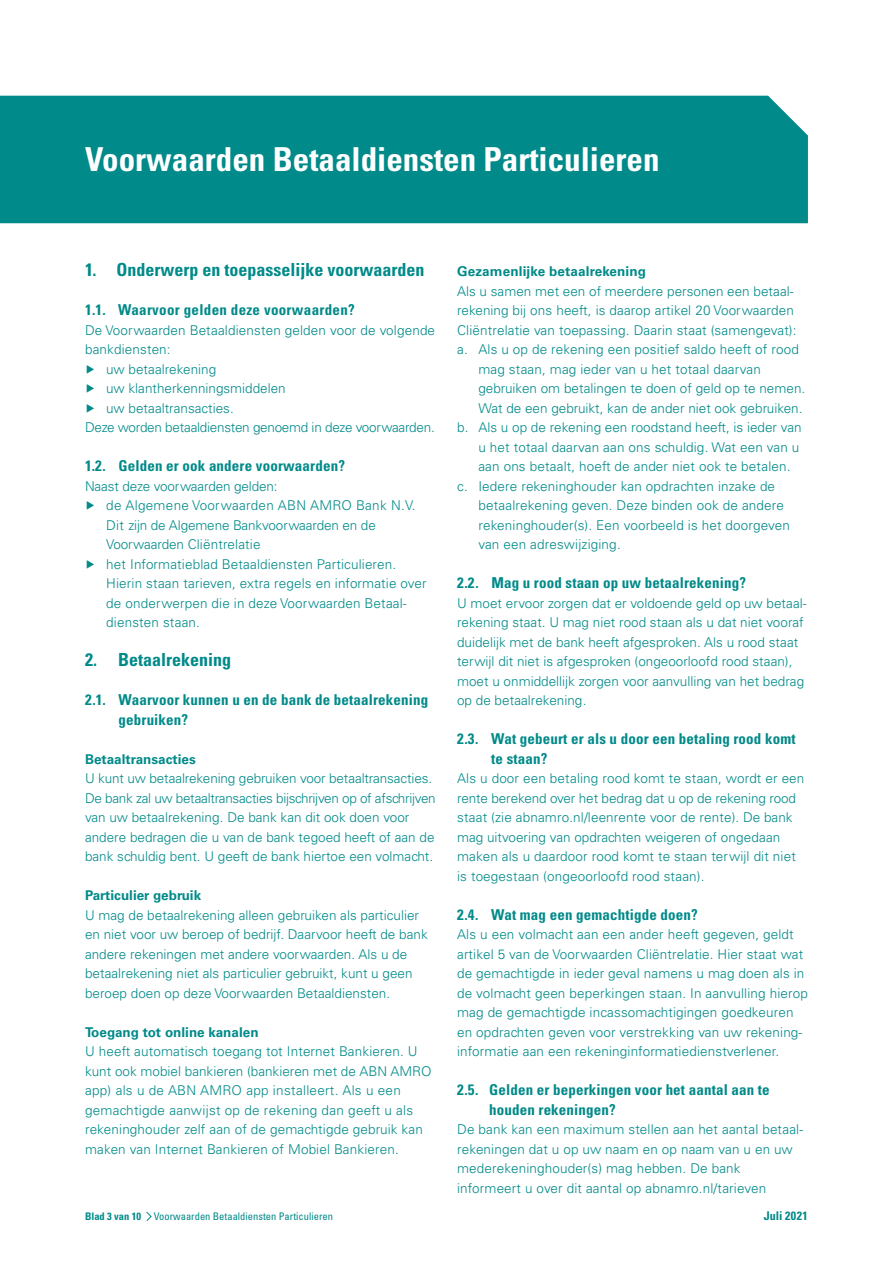
<style>
.page{position:relative;width:893px;height:1263px;background:#fff}
.page>*{position:absolute;margin:0;border:0;box-sizing:border-box;transform-origin:0 0}
.t1{font:700 condensed 33px "Univers LT Std";color:#fff}
.t2{font:700 condensed 18px "Univers LT Std";color:#008a89}
.t3{font:700 condensed 15px/19.5px "Univers LT Std";letter-spacing:.01em;color:#008a89}
.t4{font:300 13.5px/19.5px "Univers LT Std";letter-spacing:.01em;color:#008a89}
.t5{font:300 13.5px/19.5px "Univers LT Std";letter-spacing:-.01em;color:#008a89}
.t6{font:700 13.5px "Univers LT Std";color:#008a89}
.t7{font:700 condensed 12px "Univers LT Std";letter-spacing:.02em;color:#008a89}
.t8{font:condensed 10.5px "Univers LT Std";color:#008a89}
.s1{font-weight:700}
</style>
<div class="page">
<div style="left:0;top:96px;width:808px;height:127px;background:#008a89"></div>
<svg style="left:146px;top:1211px;width:6px;height:10px"></svg>
<h1 class="t1" style="left:85px;top:139px;width:576px">Voorwaarden Betaaldiensten Particulieren</h1>
<h2 class="t2" style="left:85px;top:259px;width:341px">1. Onderwerp en toepasselijke voorwaarden</h2>
<p class="t3" style="left:85px;top:300px;width:271px">1.1. Waarvoor gelden deze voorwaarden?</p>
<p class="t4" style="left:85px;top:320px;width:352px">De Voorwaarden Betaaldiensten gelden voor de volgende bankdiensten:<br>▶ uw betaalrekening<br>▶ uw klantherkenningsmiddelen<br>▶ uw betaaltransacties.<br>Deze worden betaaldiensten genoemd in deze voorwaarden.</p>
<p class="t3" style="left:85px;top:456px;width:261px">1.2. Gelden er ook andere voorwaarden?</p>
<p class="t5" style="left:85px;top:476px;width:194px">Naast deze voorwaarden gelden:</p>
<p class="t4" style="left:85px;top:496px;width:332px">▶ de Algemene Voorwaarden ABN AMRO Bank N.V.</p>
<p class="t5" style="left:106px;top:515px;width:271px">Dit zijn de Algemene Bankvoorwaarden en de</p>
<p class="t4" style="left:106px;top:535px;width:156px">Voorwaarden Cliëntrelatie</p>
<p class="t4" style="left:85px;top:554px;width:313px">▶ het Informatieblad Betaaldiensten Particulieren.</p>
<p class="t4" style="left:106px;top:574px;width:322px">Hierin staan tarieven, extra regels en informatie over</p>
<p class="t4" style="left:106px;top:593px;width:302px">de onderwerpen die in deze Voorwaarden Betaal-</p>
<p class="t4" style="left:106px;top:613px;width:95px">diensten staan.</p>
<h2 class="t2" style="left:85px;top:649px;width:147px">2. Betaalrekening</h2>
<p class="t3" style="left:119px;top:690px;width:311px;text-indent:-34px">2.1. Waarvoor kunnen u en de bank de betaalrekening gebruiken?</p>
<p class="t6" style="left:85px;top:751px;width:112px">Betaaltransacties</p>
<p class="t5" style="left:85px;top:769px;width:352px">U kunt uw betaalrekening gebruiken voor betaaltransacties.<br>De bank zal uw betaaltransacties bijschrijven op of afschrijven van uw betaalrekening. De bank kan dit ook doen voor andere bedragen die u van de bank tegoed heeft of aan de bank schuldig bent. U geeft de bank hiertoe een volmacht.</p>
<p class="t6" style="left:85px;top:887px;width:118px">Particulier gebruik</p>
<p class="t4" style="left:85px;top:905px;width:344px">U mag de betaalrekening alleen gebruiken als particulier en niet voor uw beroep of bedrijf. Daarvoor heeft de bank andere rekeningen met andere voorwaarden. Als u de betaalrekening niet als particulier gebruikt, kunt u geen beroep doen op deze Voorwaarden Betaaldiensten.</p>
<p class="t6" style="left:85px;top:1024px;width:175px">Toegang tot online kanalen</p>
<p class="t4" style="left:85px;top:1042px;width:348px">U heeft automatisch toegang tot Internet Bankieren. U kunt ook mobiel bankieren (bankieren met de ABN AMRO app) als u de ABN AMRO app installeert. Als u een gemachtigde aanwijst op de rekening dan geeft u als rekeninghouder zelf aan of de gemachtigde gebruik kan maken van Internet Bankieren of Mobiel Bankieren.</p>
<p class="t6" style="left:457px;top:263px;width:190px">Gezamenlijke betaalrekening</p>
<p class="t4" style="left:457px;top:281px;width:338px">Als u samen met een of meerdere personen een betaal-</p>
<p class="t4" style="left:457px;top:301px;width:338px">rekening bij ons heeft, is daarop artikel 20 Voorwaarden</p>
<p class="t4" style="left:457px;top:320px;width:341px">Cliëntrelatie van toepassing. Daarin staat (samengevat):</p>
<p class="t4" style="left:457px;top:340px;width:343px">a. Als u op de rekening een positief saldo heeft of rood</p>
<p class="t4" style="left:478px;top:359px;width:284px">mag staan, mag ieder van u het totaal daarvan</p>
<p class="t4" style="left:478px;top:379px;width:328px">gebruiken om betalingen te doen of geld op te nemen.</p>
<p class="t4" style="left:478px;top:398px;width:326px">Wat de een gebruikt, kan de ander niet ook gebruiken.</p>
<p class="t4" style="left:457px;top:418px;width:346px">b. Als u op de rekening een roodstand heeft, is ieder van</p>
<p class="t4" style="left:478px;top:437px;width:323px">u het totaal daarvan aan ons schuldig. Wat een van u</p>
<p class="t4" style="left:478px;top:456px;width:314px">aan ons betaalt, hoeft de ander niet ook te betalen.</p>
<p class="t4" style="left:457px;top:476px;width:320px">c. Iedere rekeninghouder kan opdrachten inzake de</p>
<p class="t4" style="left:478px;top:495px;width:307px">betaalrekening geven. Deze binden ook de andere</p>
<p class="t4" style="left:478px;top:515px;width:313px">rekeninghouder(s). Een voorbeeld is het doorgeven</p>
<p class="t4" style="left:478px;top:534px;width:144px">van een adreswijziging.</p>
<p class="t3" style="left:457px;top:573px;width:290px">2.2. Mag u rood staan op uw betaalrekening?</p>
<p class="t4" style="left:457px;top:593px;width:351px">U moet ervoor zorgen dat er voldoende geld op uw betaal&shy;rekening staat. U mag niet rood staan als u dat niet vooraf duidelijk met de bank heeft afgesproken. Als u rood staat terwijl dit niet is afgesproken (ongeoorloofd rood staan), moet u onmiddellijk zorgen voor aanvulling van het bedrag op de betaalrekening.</p>
<p class="t3" style="left:491px;top:729px;width:306px;text-indent:-34px">2.3. Wat gebeurt er als u door een betaling rood komt te staan?</p>
<p class="t4" style="left:457px;top:769px;width:349px">Als u door een betaling rood komt te staan, wordt er een rente berekend over het bedrag dat u op de rekening rood staat (zie abnamro.nl/leenrente voor de rente). De bank mag uitvoering van opdrachten weigeren of ongedaan maken als u daardoor rood komt te staan terwijl dit niet is toegestaan (ongeoorloofd rood staan).</p>
<p class="t3" style="left:457px;top:905px;width:242px">2.4. Wat mag een gemachtigde doen?</p>
<p class="t4" style="left:457px;top:925px;width:352px">Als u een volmacht aan een ander heeft gegeven, geldt artikel 5 van de Voorwaarden Cliëntrelatie. Hier staat wat de gemachtigde in ieder geval namens u mag doen als in de volmacht geen beperkingen staan. In aanvulling hierop mag de gemachtigde incassomachtigingen goedkeuren en opdrachten geven voor verstrekking van uw rekening&shy;informatie aan een rekeninginformatiedienstverlener.</p>
<p class="t3" style="left:489px;top:1080px;width:282px;text-indent:-32px">2.5. Gelden er beperkingen voor het aantal aan te houden rekeningen?</p>
<p class="t4" style="left:457px;top:1120px;width:348px">De bank kan een maximum stellen aan het aantal betaal&shy;rekeningen dat u op uw naam en op naam van u en uw mederekeninghouder(s) mag hebben. De bank informeert u over dit aantal op abnamro.nl/tarieven</p>
<p class="t8" style="left:85px;top:1209px;width:249px"><span class="s1">Blad 3 van 10</span> Voorwaarden Betaaldiensten Particulieren</p>
<p class="t7" style="left:764px;top:1208px;width:46px">Juli 2021</p>
</div>
